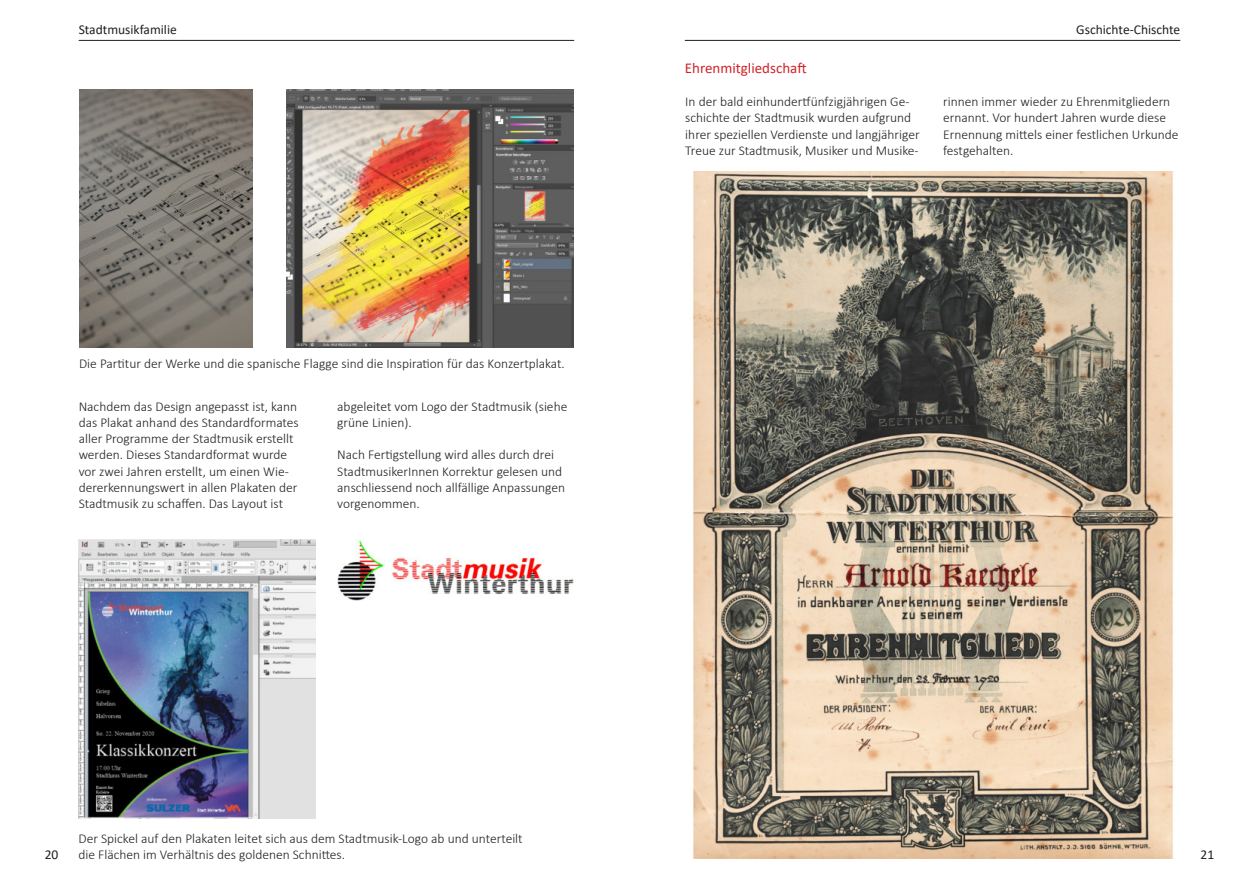
<style>
.page{position:relative;width:1259px;height:893px;background:#fff}
.page>*{position:absolute;margin:0;border:0;box-sizing:border-box;transform-origin:0 0}
.t1{font:15px "Calibri";color:#d1232a}
.t2{font:300 13.5px/16.2px "Calibri";color:#231f20}
.t3{font:13.5px "Calibri";color:#231f20}
</style>
<div class="page">
<hr style="left:685px;top:40px;width:495px;height:1px;background:#231f20">
<hr style="left:79px;top:40px;width:495px;height:1px;background:#231f20">
<img style="left:693px;top:171px;width:480px;height:688px">
<img style="left:79px;top:90px;width:174px;height:257px">
<img style="left:287px;top:90px;width:287px;height:257px">
<img style="left:337px;top:540px;width:237px;height:60px">
<img style="left:79px;top:540px;width:237px;height:278px">
<p class="t3" style="left:79px;top:21px;width:100px">Stadtmusikfamilie</p>
<p class="t2" style="left:79px;top:355px;width:487px">Die Partitur der Werke und die spanische Flagge sind die Inspiration für das Konzertplakat.</p>
<p class="t2" style="left:79px;top:398px;width:222px">Nachdem das Design angepasst ist, kann das Plakat anhand des Standardformates aller Programme der Stadtmusik erstellt werden. Dieses Standardformat wurde vor zwei Jahren erstellt, um einen Wie&shy;dererkennungswert in allen Plakaten der Stadtmusik zu schaffen. Das Layout ist</p>
<p class="t2" style="left:337px;top:398px;width:231px">abgeleitet vom Logo der Stadtmusik (siehe grüne Linien).</p>
<p class="t2" style="left:337px;top:447px;width:229px">Nach Fertigstellung wird alles durch drei StadtmusikerInnen Korrektur gelesen und anschliessend noch allfällige Anpassungen vorgenommen.</p>
<p class="t1" style="left:685px;top:58px;width:123px">Ehrenmitgliedschaft</p>
<p class="t2" style="left:685px;top:93px;width:236px">In der bald einhundertfünfzigjährigen Ge&shy;schichte der Stadtmusik wurden aufgrund ihrer speziellen Verdienste und langjähriger Treue zur Stadtmusik, Musiker und Musike-</p>
<p class="t3" style="left:1076px;top:21px;width:106px">Gschichte-Chischte</p>
<p class="t2" style="left:943px;top:93px;width:237px">rinnen immer wieder zu Ehrenmitgliedern ernannt. Vor hundert Jahren wurde diese Ernennung mittels einer festlichen Urkunde festgehalten.</p>
<p class="t2" style="left:78px;top:830px;width:446px">Der Spickel auf den Plakaten leitet sich aus dem Stadtmusik-Logo ab und unterteilt die Flächen im Verhältnis des goldenen Schnittes.</p>
<p class="t3" style="left:45px;top:846px;width:15px">20</p>
<p class="t3" style="left:1200px;top:846px;width:15px">21</p>
</div>
